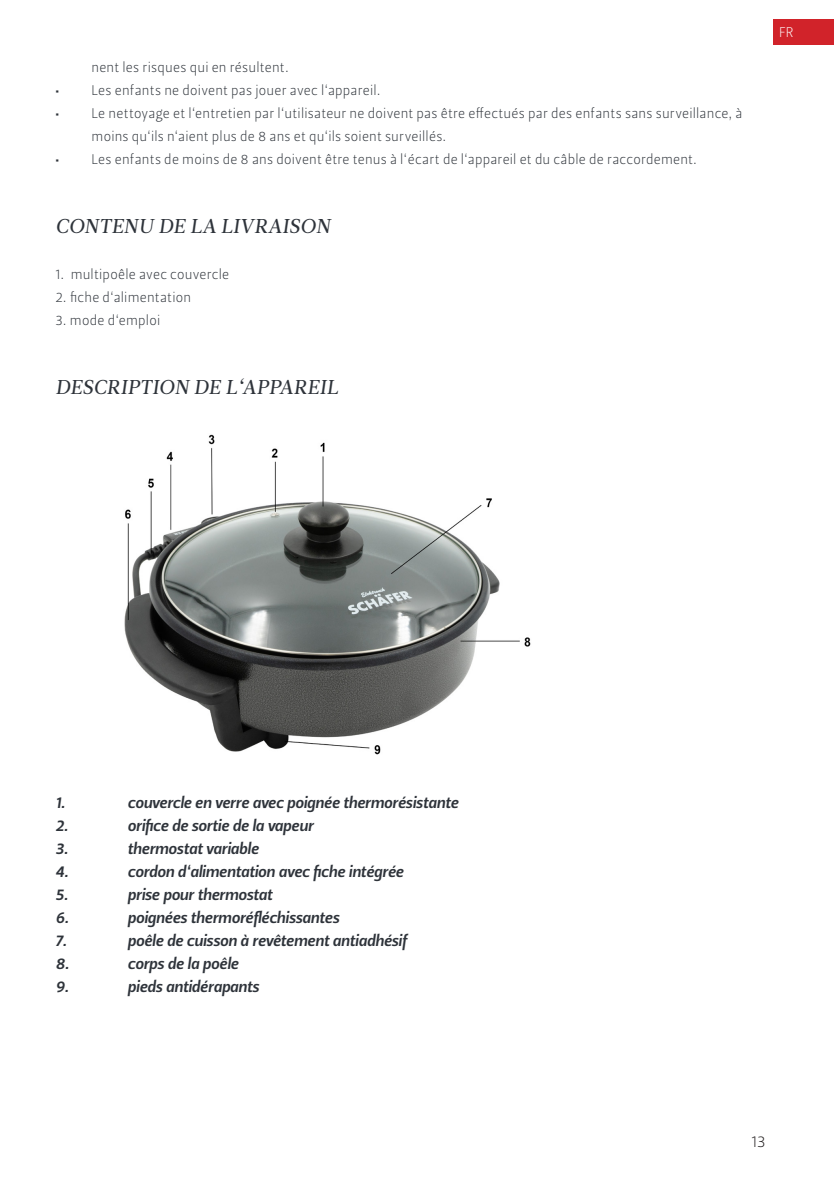
<style>
.page{position:relative;width:834px;height:1189px;background:#fff}
.page>*{position:absolute;margin:0;border:0;box-sizing:border-box;transform-origin:0 0}
.t1{font:20px "Leitura News Italic 2";letter-spacing:.015em;color:#2e333a}
.t2{font:16px "Leitura Sans Italic 3";letter-spacing:-.01em;color:#2e333a}
.t3{font:16px "Leitura Sans Grot 1";color:#231f20}
.t4{font:14px/23px "Leitura Sans Grot 1";letter-spacing:.015em;color:#2e333a}
.t5{font:14px "Leitura Sans Grot 1";color:#fff}
</style>
<div class="page">
<div style="left:773px;top:19px;width:61px;height:26px;background:#d1232a"></div>
<img style="left:124px;top:434px;width:407px;height:321px">
<p class="t4" style="left:91px;top:56px;width:199px">nent les risques qui en résultent.</p>
<p class="t4" style="left:55px;top:79px;width:327px">• Les enfants ne doivent pas jouer avec l‘appareil.</p>
<p class="t4" style="left:91px;top:102px;width:653px;text-indent:-36px">• Le nettoyage et l‘entretien par l‘utilisateur ne doivent pas être effectués par des enfants sans surveillance, à moins qu‘ils n‘aient plus de 8 ans et qu‘ils soient surveillés.</p>
<p class="t4" style="left:55px;top:148px;width:643px">• Les enfants de moins de 8 ans doivent être tenus à l‘écart de l‘appareil et du câble de raccordement.</p>
<h1 class="t1" style="left:56px;top:214px;width:276px">CONTENU DE LA LIVRAISON</h1>
<p class="t4" style="left:55px;top:263px;width:175px">1. multipoêle avec couvercle</p>
<p class="t4" style="left:55px;top:286px;width:137px">2. fiche d‘alimentation</p>
<p class="t4" style="left:55px;top:309px;width:106px">3. mode d‘emploi</p>
<h1 class="t1" style="left:56px;top:375px;width:284px">DESCRIPTION DE L‘APPAREIL</h1>
<p class="t5" style="left:779px;top:24px;width:16px">FR</p>
<p class="t2" style="left:55px;top:793px;width:11px">1.</p>
<p class="t2" style="left:127px;top:793px;width:332px">couvercle en verre avec poignée thermorésistante</p>
<p class="t2" style="left:55px;top:816px;width:14px">2.</p>
<p class="t2" style="left:127px;top:816px;width:187px">orifice de sortie de la vapeur</p>
<p class="t2" style="left:55px;top:839px;width:14px">3.</p>
<p class="t2" style="left:127px;top:839px;width:133px">thermostat variable</p>
<p class="t2" style="left:55px;top:862px;width:14px">4.</p>
<p class="t2" style="left:127px;top:862px;width:278px">cordon d‘alimentation avec fiche intégrée</p>
<p class="t2" style="left:55px;top:885px;width:14px">5.</p>
<p class="t2" style="left:127px;top:885px;width:146px">prise pour thermostat</p>
<p class="t2" style="left:55px;top:908px;width:15px">6.</p>
<p class="t2" style="left:127px;top:908px;width:213px">poignées thermoréfléchissantes</p>
<p class="t2" style="left:55px;top:931px;width:13px">7.</p>
<p class="t2" style="left:127px;top:931px;width:281px">poêle de cuisson à revêtement antiadhésif</p>
<p class="t2" style="left:55px;top:954px;width:15px">8.</p>
<p class="t2" style="left:127px;top:954px;width:113px">corps de la poêle</p>
<p class="t2" style="left:55px;top:977px;width:15px">9.</p>
<p class="t2" style="left:127px;top:977px;width:133px">pieds antidérapants</p>
<p class="t3" style="left:751px;top:1131px;width:15px">13</p>
</div>
